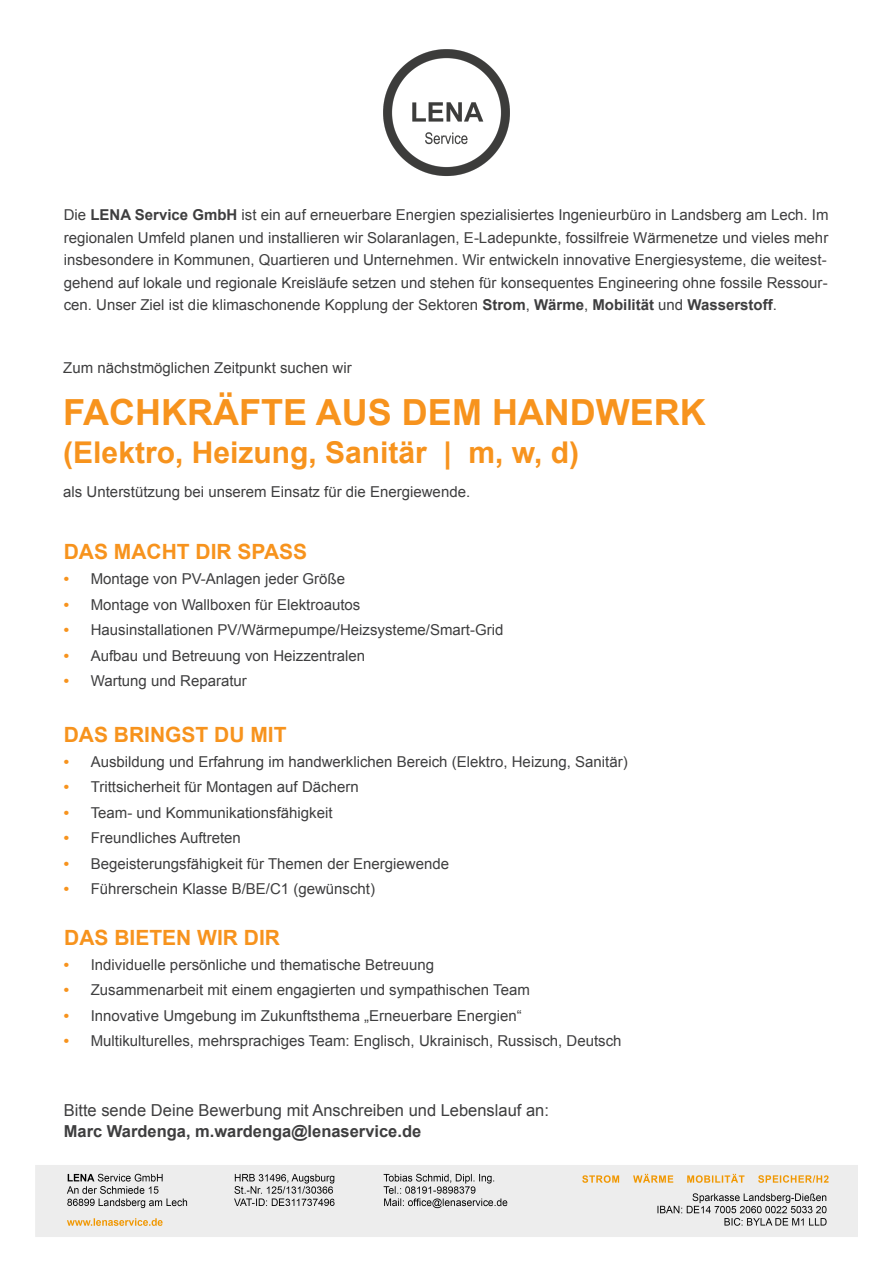
<style>
.page{position:relative;width:893px;height:1263px;background:#fff}
.page>*{position:absolute;margin:0;border:0;box-sizing:border-box;transform-origin:0 0}
.t1{font:700 36px "Arial";color:#f7931d}
.t2{font:700 30px "Arial";color:#f7931d}
.t3{font:700 21px "Arial";color:#f7931d}
.t4{font:16.5px/21px "Arial";color:#3e3e3f}
.t5{font:15px/22.5px "Arial";color:#3e3e3f}
.s1{font-weight:700}
.s2{font-weight:700;color:#f7931d}
</style>
<div class="page">
<img style="left:383px;top:49px;width:127px;height:127px">
<img style="left:35px;top:1165px;width:823px;height:72px">
<p class="t5" style="left:64px;top:204px;width:766px">Die <span class="s1">LENA Service GmbH</span> ist ein auf erneuerbare Energien spezialisiertes Ingenieurbüro in Landsberg am Lech. Im regionalen Umfeld planen und installieren wir Solaranlagen, E-Ladepunkte, fossilfreie Wärmenetze und vieles mehr insbesondere in Kommunen, Quartieren und Unternehmen. Wir entwickeln innovative Energiesysteme, die weitest&shy;gehend auf lokale und regionale Kreisläufe setzen und stehen für konsequentes Engineering ohne fossile Ressour&shy;cen. Unser Ziel ist die klimaschonende Kopplung der Sektoren <span class="s1">Strom</span>, <span class="s1">Wärme</span>, <span class="s1">Mobilität</span> und <span class="s1">Wasserstoff</span>.</p>
<p class="t5" style="left:63px;top:356px;width:290px">Zum nächstmöglichen Zeitpunkt suchen wir</p>
<p class="t1" style="left:63px;top:389px;width:644px">FACHKRÄFTE AUS DEM HANDWERK</p>
<p class="t2" style="left:63px;top:433px;width:517px">(Elektro, Heizung, Sanitär | m, w, d)</p>
<p class="t5" style="left:63px;top:480px;width:408px">als Unterstützung bei unserem Einsatz für die Energiewende.</p>
<p class="t3" style="left:64px;top:538px;width:245px">DAS MACHT DIR SPASS</p>
<p class="t5" style="left:64px;top:568px;width:283px"><span class="s2">•</span> Montage von PV-Anlagen jeder Größe</p>
<p class="t5" style="left:64px;top:593px;width:298px"><span class="s2">•</span> Montage von Wallboxen für Elektroautos</p>
<p class="t5" style="left:64px;top:619px;width:441px"><span class="s2">•</span> Hausinstallationen PV/Wärmepumpe/Heizsysteme/Smart-Grid</p>
<p class="t5" style="left:64px;top:644px;width:303px"><span class="s2">•</span> Aufbau und Betreuung von Heizzentralen</p>
<p class="t5" style="left:64px;top:670px;width:185px"><span class="s2">•</span> Wartung und Reparatur</p>
<p class="t3" style="left:64px;top:721px;width:224px">DAS BRINGST DU MIT</p>
<p class="t5" style="left:64px;top:750px;width:565px"><span class="s2">•</span> Ausbildung und Erfahrung im handwerklichen Bereich (Elektro, Heizung, Sanitär)</p>
<p class="t5" style="left:64px;top:776px;width:296px"><span class="s2">•</span> Trittsicherheit für Montagen auf Dächern</p>
<p class="t5" style="left:64px;top:801px;width:270px"><span class="s2">•</span> Team- und Kommunikationsfähigkeit</p>
<p class="t5" style="left:64px;top:827px;width:179px"><span class="s2">•</span> Freundliches Auftreten</p>
<p class="t5" style="left:64px;top:852px;width:387px"><span class="s2">•</span> Begeisterungsfähigkeit für Themen der Energiewende</p>
<p class="t5" style="left:64px;top:878px;width:313px"><span class="s2">•</span> Führerschein Klasse B/BE/C1 (gewünscht)</p>
<p class="t3" style="left:64px;top:923px;width:217px">DAS BIETEN WIR DIR</p>
<p class="t5" style="left:64px;top:953px;width:372px"><span class="s2">•</span> Individuelle persönliche und thematische Betreuung</p>
<p class="t5" style="left:64px;top:979px;width:468px"><span class="s2">•</span> Zusammenarbeit mit einem engagierten und sympathischen Team</p>
<p class="t5" style="left:64px;top:1004px;width:460px"><span class="s2">•</span> Innovative Umgebung im Zukunftsthema „Erneuerbare Energien“</p>
<p class="t5" style="left:64px;top:1030px;width:559px"><span class="s2">•</span> Multikulturelles, mehrsprachiges Team: Englisch, Ukrainisch, Russisch, Deutsch</p>
<p class="t4" style="left:64px;top:1100px;width:487px">Bitte sende Deine Bewerbung mit Anschreiben und Lebenslauf an:<br><span class="s1">Marc Wardenga, m.wardenga@lenaservice.de</span></p>
</div>
